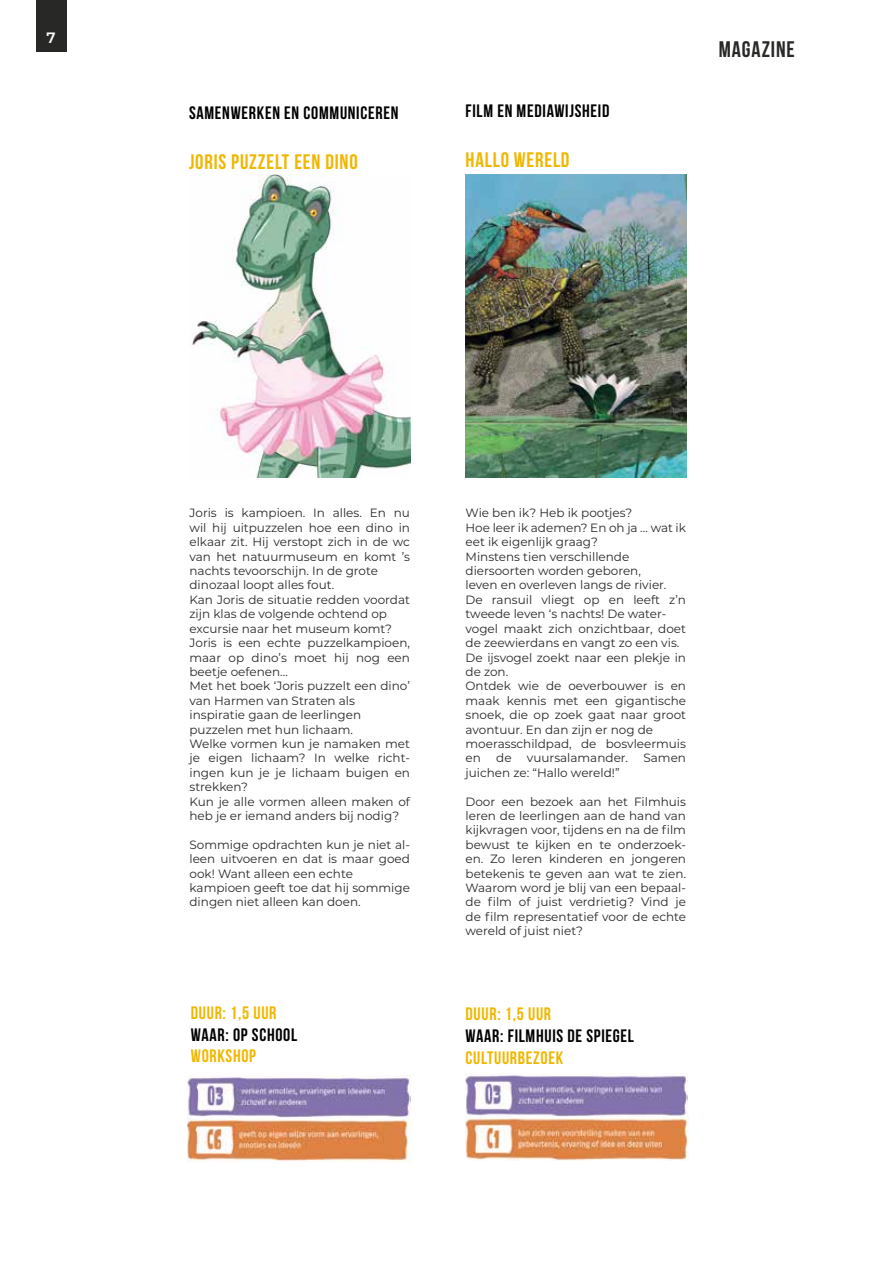
<style>
.page{position:relative;width:893px;height:1263px;background:#fff}
.page>*{position:absolute;margin:0;border:0;box-sizing:border-box;transform-origin:0 0}
.t1{font:700 22.5px "Bebas Neue";letter-spacing:.04em;color:#282827}
.t2{font:700 21px "Bebas Neue";letter-spacing:.04em;color:#f0b701}
.t3{font:700 18px "Bebas Neue";letter-spacing:.04em;color:#000}
.t4{font:700 18px "Bebas Neue";letter-spacing:.04em;color:#f0b701}
.t5{font:600 15px "Montserrat";color:#fff}
.t6{font:12px/14.4px "Montserrat";color:#282827}
</style>
<div class="page">
<div style="left:36px;top:0;width:30px;height:52px;background:#282827"></div>
<img style="left:466px;top:175px;width:220px;height:302px">
<img style="left:466px;top:1116px;width:223px;height:45px">
<img style="left:466px;top:1073px;width:221px;height:44px">
<img style="left:189px;top:175px;width:221px;height:302px">
<img style="left:188px;top:1075px;width:222px;height:87px">
<p class="t5" style="left:47px;top:27px;width:11px">7</p>
<h3 class="t3" style="left:189px;top:103px;width:211px">SAMENWERKEN EN COMMUNICEREN</h3>
<h2 class="t2" style="left:189px;top:150px;width:170px">JORIS PUZZELT EEN DINO</h2>
<h3 class="t3" style="left:466px;top:101px;width:145px">FILM EN MEDIAWIJSHEID</h3>
<h2 class="t2" style="left:466px;top:149px;width:105px">HALLO WERELD</h2>
<h1 class="t1" style="left:719px;top:37px;width:78px">MAGAZINE</h1>
<p class="t6" style="left:189px;top:506px;width:222px">Joris is kampioen. In alles. En nu wil hij uitpuzzelen hoe een dino in elkaar zit. Hij verstopt zich in de wc van het natuurmuseum en komt ’s nachts tevoorschijn. In de grote dinozaal loopt alles fout.<br>Kan Joris de situatie redden voordat zijn klas de volgende ochtend op excursie naar het museum komt?<br>Joris is een echte puzzelkampioen, maar op dino’s moet hij nog een beetje oefenen…<br>Met het boek ‘Joris puzzelt een dino’ van Harmen van Straten als inspiratie gaan de leerlingen puzzelen met hun lichaam.<br>Welke vormen kun je namaken met je eigen lichaam? In welke richt&shy;ingen kun je je lichaam buigen en strekken?<br>Kun je alle vormen alleen maken of heb je er iemand anders bij nodig?</p>
<p class="t6" style="left:189px;top:837px;width:222px">Sommige opdrachten kun je niet al&shy;leen uitvoeren en dat is maar goed ook! Want alleen een echte kampioen geeft toe dat hij sommige dingen niet alleen kan doen.</p>
<h3 class="t4" style="left:191px;top:1003px;width:87px">DUUR: 1,5 UUR</h3>
<h3 class="t3" style="left:191px;top:1025px;width:108px">WAAR: OP SCHOOL</h3>
<h3 class="t4" style="left:191px;top:1046px;width:67px">WORKSHOP</h3>
<p class="t6" style="left:466px;top:506px;width:222px">Wie ben ik? Heb ik pootjes?<br>Hoe leer ik ademen? En oh ja … wat ik eet ik eigenlijk graag?<br>Minstens tien verschillende diersoorten worden geboren,<br>leven en overleven langs de rivier.<br>De ransuil vliegt op en leeft z’n tweede leven ‘s nachts! De water&shy;vogel maakt zich onzichtbaar, doet de zeewierdans en vangt zo een vis.<br>De ijsvogel zoekt naar een plekje in de zon.<br>Ontdek wie de oeverbouwer is en maak kennis met een gigantische snoek, die op zoek gaat naar groot avontuur. En dan zijn er nog de moerasschildpad, de bosvleermuis en</p>
<p class="t6" style="left:496px;top:750px;width:17px">de</p>
<p class="t6" style="left:527px;top:750px;width:103px">vuursalamander.</p>
<p class="t6" style="left:643px;top:750px;width:44px">Samen</p>
<p class="t6" style="left:466px;top:765px;width:156px">juichen ze: “Hallo wereld!”</p>
<p class="t6" style="left:466px;top:794px;width:222px;text-align:justify">Door een bezoek aan het Filmhuis leren de leerlingen aan de hand van kijkvragen voor, tijdens en na de film bewust te kijken en te onderzoek&shy;en. Zo leren kinderen en jongeren betekenis te geven aan wat te zien.<br>Waarom word je blij van een bepaal&shy;de film of juist verdrietig? Vind je de film representatief voor de echte wereld of juist niet?</p>
<h3 class="t4" style="left:466px;top:1004px;width:87px">DUUR: 1,5 UUR</h3>
<h3 class="t3" style="left:466px;top:1026px;width:170px">WAAR: FILMHUIS DE SPIEGEL</h3>
<h3 class="t4" style="left:466px;top:1047px;width:99px">CULTUURBEZOEK</h3>
</div>
